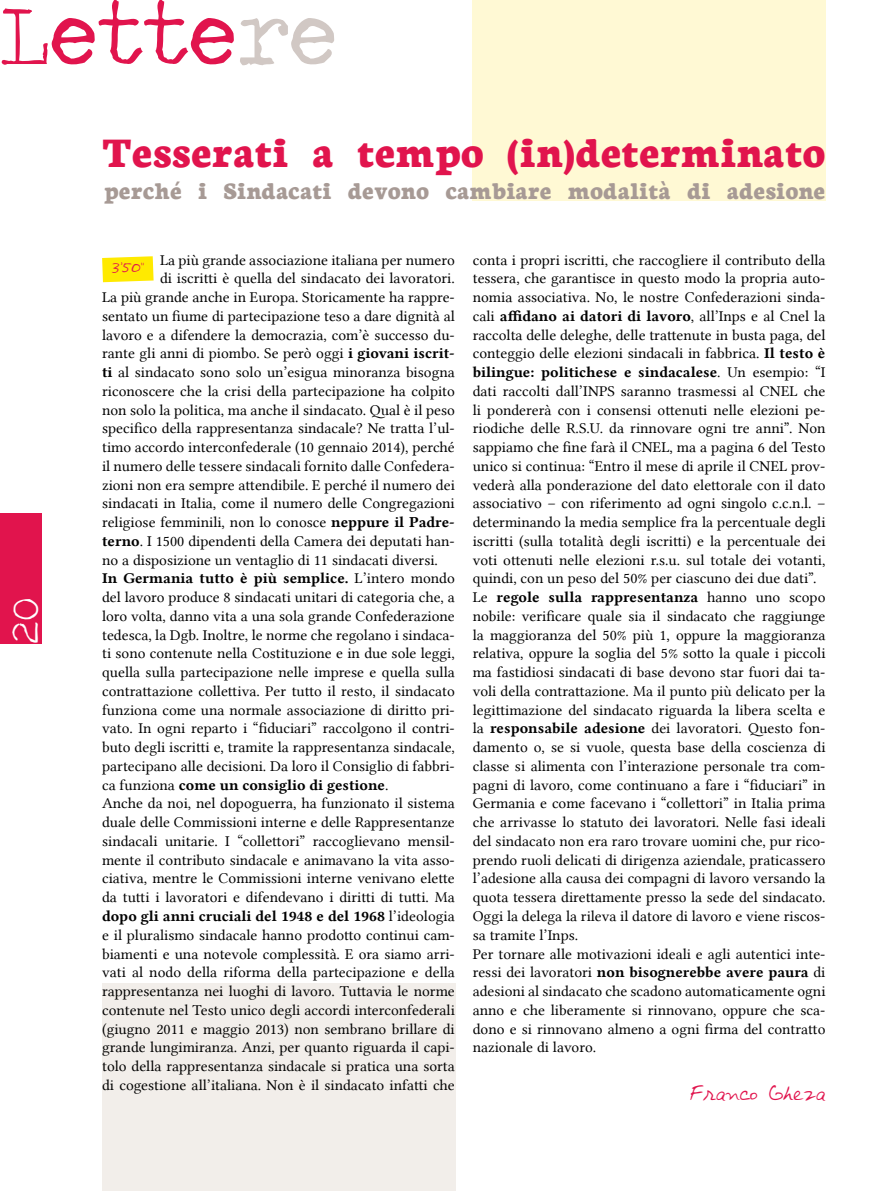
<style>
.page{position:relative;width:885px;height:1191px;background:#fff}
.page>*{position:absolute;margin:0;border:0;box-sizing:border-box;transform-origin:0 0}
.t1{font:90px "Traveling Typewriter";color:#e1144d}
.t2{font:800 45px "Neuton";color:#e1144d}
.t3{font:39px "Traveling Typewriter";color:#fff;scale:1.1 1}
.t4{font:800 25.5px "Neuton";color:#a79a95}
.t5{font:16.5px "Avantque...";color:#e1144d}
.Normale{font:15.15px/18.8px "Lin Libertine";color:#000;text-align:justify}
.t6{font:12px "Avantque...";color:#e1144d}
.s1{color:#d1c8c4}
.s2{font-family:"Lin Libertine B"}
</style>
<div class="page">
<div style="left:0;top:513px;width:41px;height:130px;background:#e1144d"></div>
<div style="left:103px;top:984px;width:353px;height:207px;background:#f2eeea"></div>
<div style="left:472px;top:0;width:353px;height:200px;background:#fff9d4"></div>
<svg style="left:102px;top:256px;width:51px;height:26px"></svg>
<p class="t1" style="left:0;top:-25px;width:339px">Lette<span class="s1">re</span></p>
<p class="t3" style="left:0;top:643px;width:43px;rotate:-90deg">20</p>
<p class="t2" style="left:102px;top:128px;width:725px">Tesserati a tempo (in)determinato</p>
<p class="t4" style="left:104px;top:177px;width:722px">perché i Sindacati devono cambiare modalità di adesione</p>
<p class="t6" style="left:112px;top:262px;width:34px;rotate:2deg">3'50"</p>
<p class="Normale" style="left:160px;top:250px;width:296px">La più grande associazione italiana per numero</p>
<p class="Normale" style="left:160px;top:269px;width:296px">di iscritti è quella del sindacato dei lavoratori.</p>
<p class="Normale" style="left:102px;top:288px;width:354px">La più grande anche in Europa. Storicamente ha rappre-</p>
<p class="Normale" style="left:102px;top:306px;width:354px">sentato un fiume di partecipazione teso a dare dignità al</p>
<p class="Normale" style="left:102px;top:325px;width:354px">lavoro e a difendere la democrazia, com’è successo du-</p>
<p class="Normale" style="left:102px;top:344px;width:354px">rante gli anni di piombo. Se però oggi <span class="s2">i giovani iscrit-</span></p>
<p class="Normale" style="left:102px;top:363px;width:354px"><span class="s2">ti</span> al sindacato sono solo un’esigua minoranza bisogna</p>
<p class="Normale" style="left:102px;top:381px;width:354px">riconoscere che la crisi della partecipazione ha colpito</p>
<p class="Normale" style="left:102px;top:400px;width:354px">non solo la politica, ma anche il sindacato. Qual è il peso</p>
<p class="Normale" style="left:102px;top:419px;width:354px">specifico della rappresentanza sindacale? Ne tratta l’ul-</p>
<p class="Normale" style="left:102px;top:438px;width:354px">timo accordo interconfederale (10 gennaio 2014), perché</p>
<p class="Normale" style="left:102px;top:456px;width:354px">il numero delle tessere sindacali fornito dalle Confedera-</p>
<p class="Normale" style="left:102px;top:475px;width:354px">zioni non era sempre attendibile. E perché il numero dei</p>
<p class="Normale" style="left:102px;top:494px;width:354px">sindacati in Italia, come il numero delle Congregazioni</p>
<p class="Normale" style="left:102px;top:513px;width:354px">religiose femminili, non lo conosce <span class="s2">neppure il Padre-</span></p>
<p class="Normale" style="left:102px;top:531px;width:354px"><span class="s2">terno</span>. I 1500 dipendenti della Camera dei deputati han-</p>
<p class="Normale" style="left:102px;top:550px;width:337px">no a disposizione un ventaglio di 11 sindacati diversi.</p>
<p class="Normale" style="left:102px;top:569px;width:354px"><span class="s2">In Germania tutto è più semplice.</span> L’intero mondo del lavoro produce 8 sindacati unitari di categoria che, a loro volta, danno vita a una sola grande Confederazione tedesca, la Dgb. Inoltre, le norme che regolano i sindaca&shy;ti sono contenute nella Costituzione e in due sole leggi, quella sulla partecipazione nelle imprese e quella sulla contrattazione collettiva. Per tutto il resto, il sindacato funziona come una normale associazione di diritto pri&shy;vato. In ogni reparto i “fiduciari” raccolgono il contri&shy;buto degli iscritti e, tramite la rappresentanza sindacale, partecipano alle decisioni. Da loro il Consiglio di fabbri&shy;ca funziona <span class="s2">come un consiglio di gestione</span>.</p>
<p class="Normale" style="left:102px;top:794px;width:354px">Anche da noi, nel dopoguerra, ha funzionato il sistema duale delle Commissioni interne e delle Rappresentanze sindacali unitarie. I “collettori” raccoglievano mensil&shy;mente il contributo sindacale e animavano la vita asso&shy;ciativa, mentre le Commissioni interne venivano elette da tutti i lavoratori e difendevano i diritti di tutti. Ma <span class="s2">dopo gli anni cruciali del 1948 e del 1968</span> l’ideologia e il pluralismo sindacale hanno prodotto continui cam&shy;biamenti e una notevole complessità. E ora siamo arri&shy;vati al nodo della riforma della partecipazione e della rappresentanza nei luoghi di lavoro. Tuttavia le norme contenute nel Testo unico degli accordi interconfederali (giugno 2011 e maggio 2013) non sembrano brillare di grande lungimiranza. Anzi, per quanto riguarda il capi&shy;tolo della rappresentanza sindacale si pratica una sorta di cogestione all’italiana. Non è il sindacato infatti che</p>
<p class="Normale" style="left:472px;top:250px;width:354px">conta i propri iscritti, che raccogliere il contributo della tessera, che garantisce in questo modo la propria auto&shy;nomia associativa. No, le nostre Confederazioni sinda&shy;cali <span class="s2">affidano ai datori di lavoro</span>, all’Inps e al Cnel la raccolta delle deleghe, delle trattenute in busta paga, del conteggio delle elezioni sindacali in fabbrica. <span class="s2">Il testo è bilingue: politichese e sindacalese</span>. Un esempio: “I dati raccolti dall’INPS saranno trasmessi al CNEL che li pondererà con i consensi ottenuti nelle elezioni pe&shy;riodiche delle R.S.U. da rinnovare ogni tre anni”. Non sappiamo che fine farà il CNEL, ma a pagina 6 del Testo unico si continua: “Entro il mese di aprile il CNEL prov&shy;vederà alla ponderazione del dato elettorale con il dato associativo – con riferimento ad ogni singolo c.c.n.l. – determinando la media semplice fra la percentuale degli iscritti (sulla totalità degli iscritti) e la percentuale dei voti ottenuti nelle elezioni r.s.u. sul totale dei votanti, quindi, con un peso del 50% per ciascuno dei due dati”.</p>
<p class="Normale" style="left:472px;top:588px;width:354px">Le <span class="s2">regole sulla rappresentanza</span> hanno uno scopo nobile: verificare quale sia il sindacato che raggiunge la maggioranza del 50% più 1, oppure la maggioranza relativa, oppure la soglia del 5% sotto la quale i piccoli ma fastidiosi sindacati di base devono star fuori dai ta&shy;voli della contrattazione. Ma il punto più delicato per la legittimazione del sindacato riguarda la libera scelta e la <span class="s2">responsabile adesione</span> dei lavoratori. Questo fon&shy;damento o, se si vuole, questa base della coscienza di classe si alimenta con l’interazione personale tra com&shy;pagni di lavoro, come continuano a fare i “fiduciari” in Germania e come facevano i “collettori” in Italia prima che arrivasse lo statuto dei lavoratori. Nelle fasi ideali del sindacato non era raro trovare uomini che, pur rico&shy;prendo ruoli delicati di dirigenza aziendale, praticassero l’adesione alla causa dei compagni di lavoro versando la quota tessera direttamente presso la sede del sindacato.<br>Oggi la delega la rileva il datore di lavoro e viene riscos&shy;sa tramite l’Inps.</p>
<p class="Normale" style="left:472px;top:944px;width:354px">Per tornare alle motivazioni ideali e agli autentici inte&shy;ressi dei lavoratori <span class="s2">non bisognerebbe avere paura</span> di adesioni al sindacato che scadono automaticamente ogni anno e che liberamente si rinnovano, oppure che sca&shy;dono e si rinnovano almeno a ogni firma del contratto nazionale di lavoro.</p>
<p class="t5" style="left:690px;top:1084px;width:136px">Franco Gheza</p>
</div>
